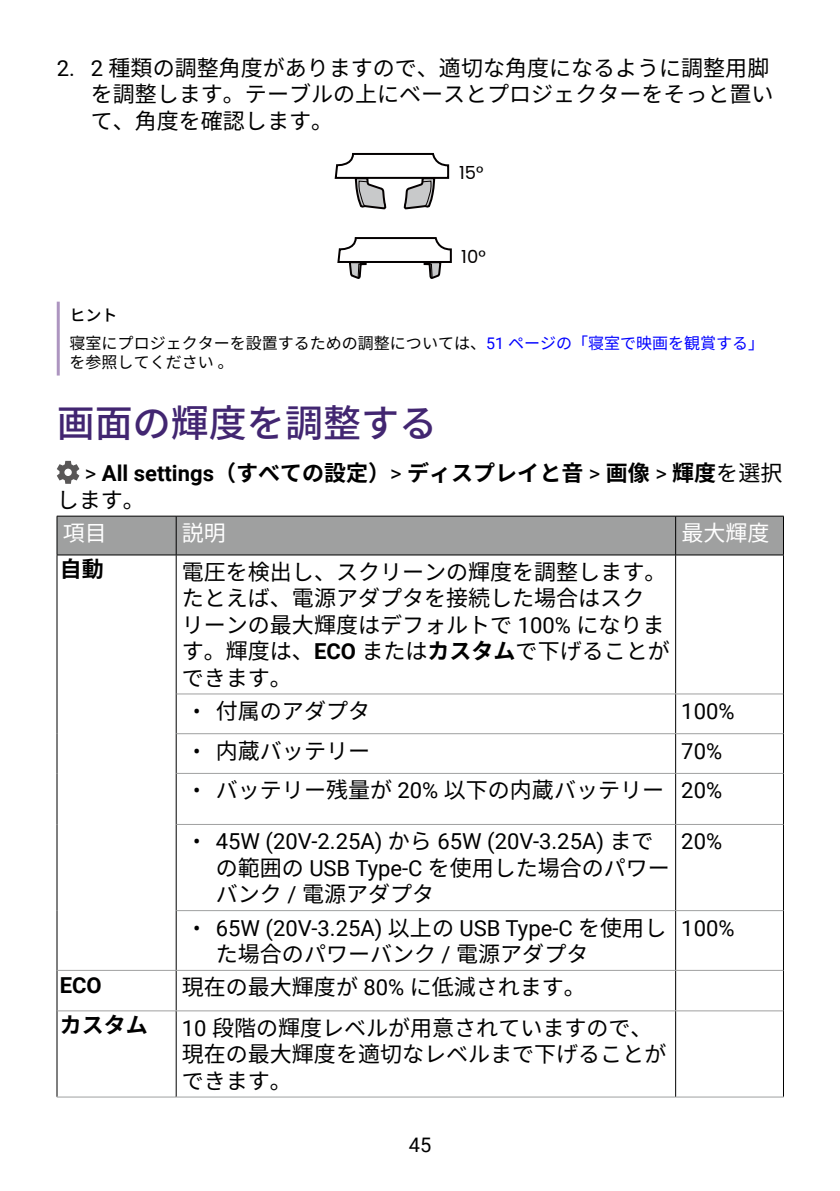
<style>
.page{position:relative;width:840px;height:1191px;background:#fff}
.page>*{position:absolute;margin:0;border:0;box-sizing:border-box;transform-origin:0 0}
.t1{font:500 38px "Noto Sans JP";color:#422671}
.t2{font:22px/26.4px "Noto Sans JP";color:#000}
.t3{font:22px "Roboto";color:#000}
.t4{font:700 22px/26.8px "Noto Sans JP";color:#000}
.t5{font:22px "Noto Sans JP";color:#fff}
.t6{font:700 22px "Roboto";color:#000}
.t7{font:20px "Roboto";color:#000}
.t8{font:18px "Poppins";color:#040000}
.t9{font:16px/27.4px "Noto Sans JP";color:#000}
.s1{font-family:"Roboto"}
.s2{color:#000}
.s3{font-weight:500}
.s4{font-family:"Roboto";color:#00f}
.s5{color:#00f}
.s6{font-family:"Roboto";font-weight:400}
.s7{font-weight:400}
.s8{font-family:"Roboto";font-weight:700}
.s9{font-weight:700}
.s10{font-family:"Noto Sans JP"}
</style>
<div class="page">
<svg style="left:334px;top:153px;width:118px;height:126px"></svg>
<hr style="left:57px;top:329px;width:3px;height:46px;background:#ad95c0">
<hr style="left:57px;top:302px;width:3px;height:27px;background:#ad95c0">
<svg style="left:57px;top:461px;width:22px;height:23px"></svg>
<div style="left:58px;top:517px;width:724px;height:37px;background:#9fa0a0"></div>
<hr style="left:57px;top:516px;width:1px;height:39px;background:#000">
<hr style="left:57px;top:516px;width:119px;height:1px;background:#000">
<hr style="left:57px;top:554px;width:119px;height:1px;background:#000">
<hr style="left:176px;top:516px;width:1px;height:39px;background:#000">
<hr style="left:176px;top:516px;width:499px;height:1px;background:#000">
<hr style="left:176px;top:554px;width:499px;height:1px;background:#000">
<hr style="left:675px;top:516px;width:1px;height:39px;background:#000">
<hr style="left:782px;top:516px;width:1px;height:39px;background:#000">
<hr style="left:675px;top:516px;width:108px;height:1px;background:#000">
<hr style="left:675px;top:554px;width:108px;height:1px;background:#000">
<hr style="left:57px;top:555px;width:1px;height:139px;background:#000">
<hr style="left:57px;top:694px;width:1px;height:39px;background:#000">
<hr style="left:57px;top:733px;width:1px;height:40px;background:#000">
<hr style="left:57px;top:773px;width:1px;height:51px;background:#000">
<hr style="left:57px;top:824px;width:1px;height:86px;background:#000">
<hr style="left:57px;top:910px;width:1px;height:60px;background:#000">
<hr style="left:176px;top:555px;width:1px;height:139px;background:#000">
<hr style="left:675px;top:555px;width:1px;height:138px;background:#000">
<hr style="left:782px;top:555px;width:1px;height:139px;background:#000">
<hr style="left:176px;top:694px;width:1px;height:39px;background:#000">
<hr style="left:176px;top:693px;width:499px;height:1px;background:#9fa0a0">
<hr style="left:675px;top:694px;width:1px;height:39px;background:#000">
<hr style="left:782px;top:694px;width:1px;height:39px;background:#000">
<hr style="left:675px;top:693px;width:107px;height:1px;background:#9fa0a0">
<hr style="left:176px;top:733px;width:1px;height:40px;background:#000">
<hr style="left:176px;top:733px;width:499px;height:1px;background:#9fa0a0">
<hr style="left:675px;top:734px;width:1px;height:39px;background:#000">
<hr style="left:782px;top:733px;width:1px;height:40px;background:#000">
<hr style="left:675px;top:733px;width:107px;height:1px;background:#9fa0a0">
<hr style="left:176px;top:773px;width:1px;height:51px;background:#000">
<hr style="left:176px;top:773px;width:499px;height:1px;background:#9fa0a0">
<hr style="left:675px;top:773px;width:1px;height:51px;background:#000">
<hr style="left:782px;top:773px;width:1px;height:51px;background:#000">
<hr style="left:675px;top:773px;width:107px;height:1px;background:#9fa0a0">
<hr style="left:176px;top:824px;width:1px;height:86px;background:#000">
<hr style="left:176px;top:824px;width:499px;height:1px;background:#9fa0a0">
<hr style="left:675px;top:824px;width:1px;height:86px;background:#000">
<hr style="left:782px;top:824px;width:1px;height:86px;background:#000">
<hr style="left:675px;top:824px;width:107px;height:1px;background:#9fa0a0">
<hr style="left:176px;top:910px;width:1px;height:60px;background:#000">
<hr style="left:176px;top:910px;width:499px;height:1px;background:#9fa0a0">
<hr style="left:675px;top:911px;width:1px;height:59px;background:#000">
<hr style="left:782px;top:910px;width:1px;height:60px;background:#000">
<hr style="left:675px;top:910px;width:107px;height:1px;background:#9fa0a0">
<hr style="left:57px;top:970px;width:1px;height:40px;background:#000">
<hr style="left:57px;top:970px;width:119px;height:1px;background:#9fa0a0">
<hr style="left:176px;top:970px;width:1px;height:40px;background:#000">
<hr style="left:176px;top:970px;width:499px;height:1px;background:#9fa0a0">
<hr style="left:675px;top:970px;width:1px;height:40px;background:#000">
<hr style="left:782px;top:970px;width:1px;height:40px;background:#000">
<hr style="left:675px;top:970px;width:107px;height:1px;background:#9fa0a0">
<hr style="left:57px;top:1011px;width:1px;height:85px;background:#000">
<hr style="left:57px;top:1010px;width:119px;height:1px;background:#9fa0a0">
<hr style="left:57px;top:1096px;width:119px;height:1px;background:#9fa0a0">
<hr style="left:176px;top:1011px;width:1px;height:85px;background:#000">
<hr style="left:176px;top:1010px;width:499px;height:1px;background:#9fa0a0">
<hr style="left:176px;top:1096px;width:499px;height:1px;background:#9fa0a0">
<hr style="left:675px;top:1011px;width:1px;height:85px;background:#000">
<hr style="left:782px;top:1011px;width:1px;height:85px;background:#000">
<hr style="left:675px;top:1010px;width:107px;height:1px;background:#9fa0a0">
<hr style="left:675px;top:1096px;width:108px;height:1px;background:#9fa0a0">
<p class="t2" style="left:91px;top:55px;width:684px;text-indent:-34px"><span class="s1">2. 2</span> 種類の調整角度がありますので、適切な角度になるように調整用脚を調整します。テーブルの上にベースとプロジェクターをそっと置いて、角度を確認します。</p>
<p class="t8" style="left:459px;top:162px;width:26px">15<span class="s2">°</span></p>
<p class="t8" style="left:461px;top:246px;width:26px">10<span class="s2">°</span></p>
<p class="t9" style="left:70px;top:302px;width:695px"><span class="s3">ヒント<br></span>寝室にプロジェクターを設置するための調整については、<span class="s4">51</span> <span class="s5">ページの「寝室で映画を観賞する」</span></p>
<p class="t9" style="left:70px;top:349px;width:157px">を参照してください｡</p>
<h1 class="t1" style="left:57px;top:402px;width:381px">画面の輝度を調整する</h1>
<p class="t4" style="left:57px;top:460px;width:726px;text-indent:28px"><span class="s6">&gt;</span> <span class="s1">All settings</span>（すべての設定）<span class="s6">&gt;</span> ディスプレイと音 <span class="s6">&gt;</span> 画像 <span class="s6">&gt;</span> 輝度<span class="s7">を選択します。</span></p>
<p class="t5" style="left:63px;top:521px;width:45px">項目</p>
<p class="t5" style="left:182px;top:521px;width:46px">説明</p>
<p class="t5" style="left:681px;top:521px;width:89px">最大輝度</p>
<p class="t4" style="left:60px;top:556px;width:45px">自動</p>
<p class="t2" style="left:182px;top:559px;width:489px">電圧を検出し、スクリーンの輝度を調整します。たとえば、電源アダプタを接続した場合はスクリーンの最大輝度はデフォルトで <span class="s1">100%</span> になります。輝度は、<span class="s8">ECO</span> または<span class="s9">カスタム</span>で下げることができます。</p>
<p class="t2" style="left:193px;top:698px;width:178px"><span class="s1">•</span> 付属のアダプタ</p>
<p class="t3" style="left:681px;top:695px;width:55px">100%</p>
<p class="t2" style="left:193px;top:738px;width:178px"><span class="s1">•</span> 内蔵バッテリー</p>
<p class="t3" style="left:681px;top:735px;width:42px">70%</p>
<p class="t2" style="left:193px;top:777px;width:530px"><span class="s1">•</span> バッテリー残量が <span class="s1">20%</span> 以下の内蔵バッテリー <span class="s1">20%</span></p>
<p class="t3" style="left:193px;top:826px;width:461px">• 45W (20V-2.25A) <span class="s10">から</span> 65W (20V-3.25A) <span class="s10">まで</span></p>
<p class="t2" style="left:216px;top:855px;width:455px">の範囲の <span class="s1">USB Type-C</span> を使用した場合のパワーバンク <span class="s1">/</span> 電源アダプタ</p>
<p class="t3" style="left:681px;top:826px;width:42px">20%</p>
<p class="t3" style="left:193px;top:912px;width:474px">• 65W (20V-3.25A) <span class="s10">以上の</span> USB Type-C <span class="s10">を使用し</span></p>
<p class="t2" style="left:216px;top:941px;width:374px">た場合のパワーバンク <span class="s1">/</span> 電源アダプタ</p>
<p class="t6" style="left:60px;top:969px;width:43px">ECO</p>
<p class="t2" style="left:182px;top:974px;width:405px">現在の最大輝度が <span class="s1">80%</span> に低減されます。</p>
<p class="t4" style="left:60px;top:1012px;width:90px">カスタム</p>
<p class="t2" style="left:182px;top:1015px;width:485px"><span class="s1">10</span> 段階の輝度レベルが用意されていますので、現在の最大輝度を適切なレベルまで下げることができます。</p>
<p class="t3" style="left:681px;top:912px;width:55px">100%</p>
<p class="t7" style="left:408px;top:1131px;width:24px">45</p>
</div>
